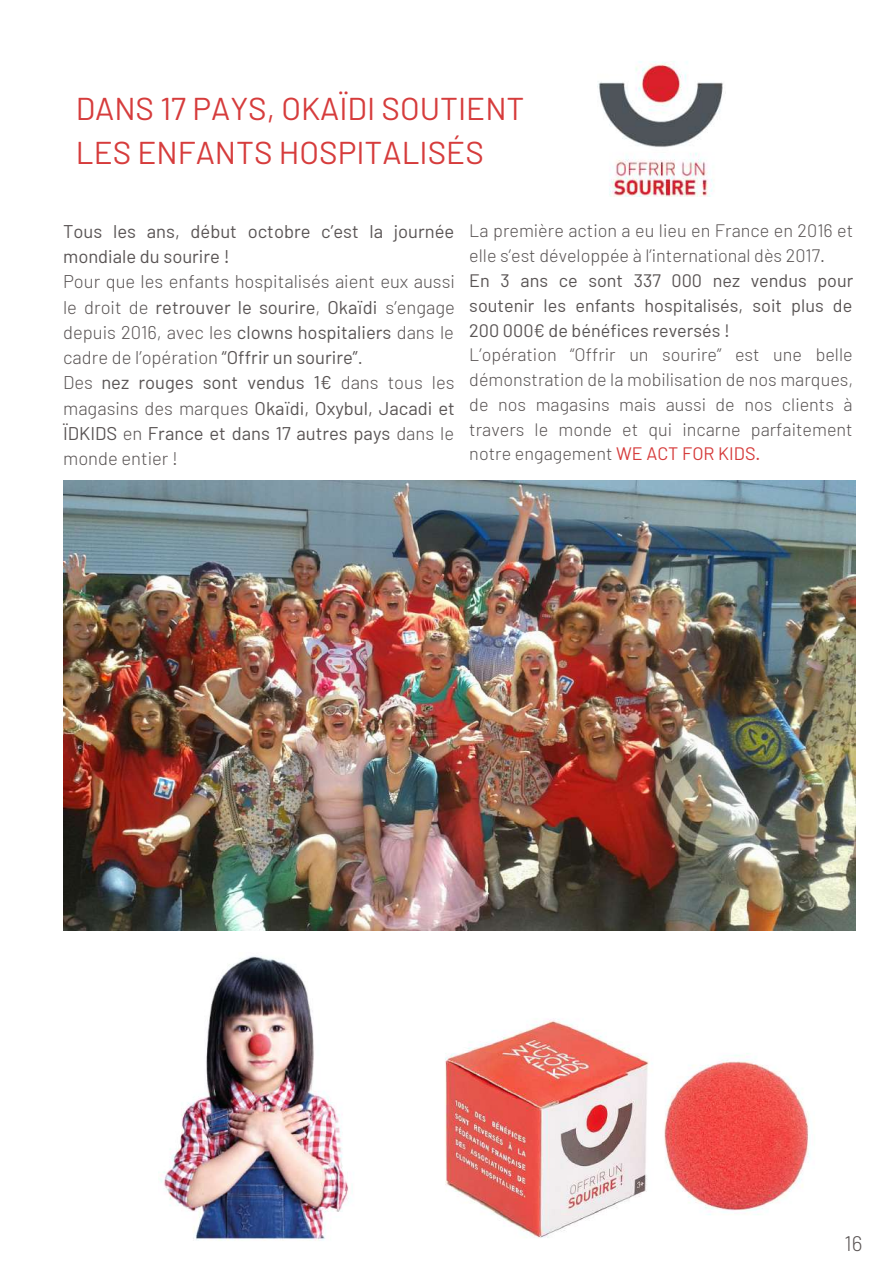
<style>
.page{position:relative;width:894px;height:1264px;background:#fff}
.page>*{position:absolute;margin:0;border:0;box-sizing:border-box;transform-origin:0 0}
.t1{font:31.5px/44px "Barlow";color:#d63c3c}
.t2{font:300 21px "Barlow";color:#595454}
.t3{font:300 18.45px/25.3px "Barlow";color:#595454}
.t4{font:18.45px/25.3px "Barlow";color:#595454}
.t5{font:300 18px/24.8px "Barlow";color:#595454}
.t6{font:18px/24.8px "Barlow";color:#595454;text-align:justify}
.s1{font-weight:400}
.s2{font-weight:400;color:#d63c3c}
</style>
<div class="page">
<img style="left:597px;top:61px;width:126px;height:135px">
<img style="left:158px;top:956px;width:195px;height:285px">
<img style="left:399px;top:930px;width:454px;height:308px">
<img style="left:63px;top:480px;width:792px;height:450px">
<h1 class="t1" style="left:76px;top:85px;width:450px">DANS 17 PAYS, OKAÏDI SOUTIENT<br>LES ENFANTS HOSPITALISÉS</h1>
<p class="t4" style="left:63px;top:218px;width:392px">Tous les ans, début octobre c’est la journée mondiale du sourire !</p>
<p class="t3" style="left:63px;top:268px;width:393px">Pour que les enfants hospitalisés aient eux aussi le droit de <span class="s1">retrouver le sourire</span>, <span class="s1">Okaïdi</span> s’engage depuis 2016, avec les <span class="s1">clowns hospitaliers</span> dans le cadre de l’opération <span class="s1">“Offrir un sourire”</span>.<br>Des <span class="s1">nez rouges sont vendus 1€</span> dans tous les magasins des marques <span class="s1">Okaïdi, Oxybul, Jacadi et ÏDKIDS</span> en <span class="s1">France et dans 17 autres pays</span> dans le monde entier !</p>
<p class="t5" style="left:469px;top:218px;width:385px">La première action a eu lieu en France en 2016 et elle s’est développée à l’international dès 2017.</p>
<p class="t6" style="left:469px;top:267px;width:385px">En 3 ans ce sont 337 000 nez vendus pour soutenir les enfants hospitalisés, soit plus de 200 000€ de bénéfices reversés !</p>
<p class="t5" style="left:469px;top:342px;width:385px;text-align:justify">L’opération “Offrir un sourire” est une belle démonstration de la mobilisation de nos marques, de nos magasins mais aussi de nos clients à travers le monde et qui incarne parfaitement notre engagement <span class="s2">WE ACT FOR KIDS.</span></p>
<p class="t2" style="left:844px;top:1229px;width:19px">16</p>
</div>
